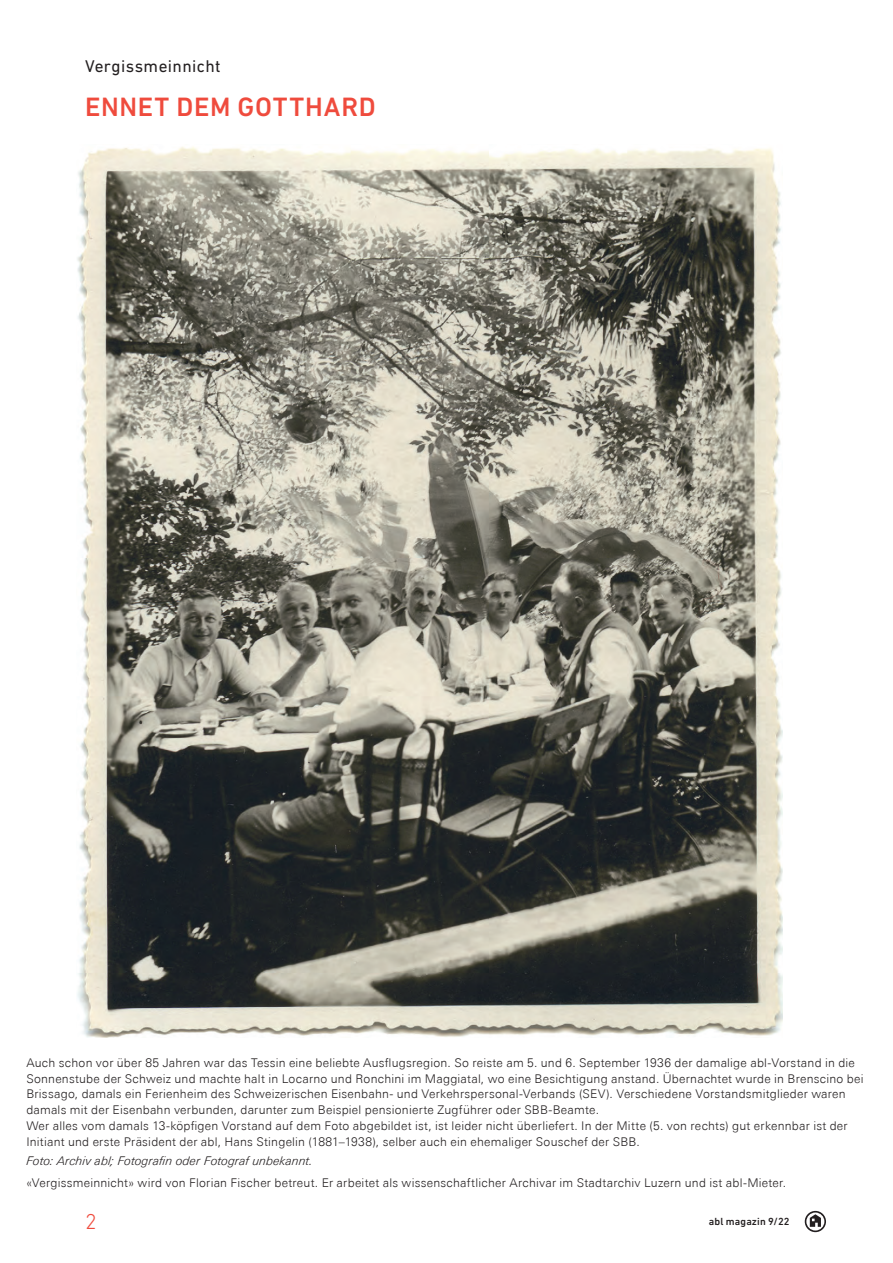
<style>
.page{position:relative;width:893px;height:1263px;background:#fff}
.page>*{position:absolute;margin:0;border:0;box-sizing:border-box;transform-origin:0 0}
.t1{font:500 27px "DIN Next LT Pro";letter-spacing:.03em;color:#ef4b3d}
.t2{font:300 21.9px "DIN Next LT Pro";color:#ef4b3d}
.t3{font:17.25px "DIN Next LT Pro";letter-spacing:.025em;color:#231f20}
.t4{font:300 12px/15.8px "Univers Next Pro";letter-spacing:.02em;color:#231f20}
.t5{font:italic 300 12px "Univers Next Pro";letter-spacing:.015em;color:#231f20}
.t6{font:500 10.5px "DIN Next LT Pro";letter-spacing:.01em;color:#231f20}
</style>
<div class="page">
<img style="left:77px;top:146px;width:705px;height:891px">
<svg style="left:805px;top:1211px;width:21px;height:21px"></svg>
<h3 class="t3" style="left:85px;top:57px;width:137px">Vergissmeinnicht</h3>
<h1 class="t1" style="left:85px;top:91px;width:292px">ENNET DEM GOTTHARD</h1>
<p class="t4" style="left:26px;top:1054px;width:839px">Auch schon vor über 85 Jahren war das Tessin eine beliebte Ausflugsregion. So reiste am 5. und 6. September 1936 der damalige abl-Vorstand in die Sonnenstube der Schweiz und machte halt in Locarno und Ronchini im Maggiatal, wo eine Besichtigung anstand. Übernachtet wurde in Brenscino bei Brissago, damals ein Ferienheim des Schweizerischen Eisenbahn- und Verkehrspersonal-Verbands (SEV). Verschiedene Vorstandsmitglieder waren damals mit der Eisenbahn verbunden, darunter zum Beispiel pensionierte Zugführer oder SBB-Beamte.<br>Wer alles vom damals 13-köpfigen Vorstand auf dem Foto abgebildet ist, ist leider nicht überliefert. In der Mitte (5. von rechts) gut erkennbar ist der Initiant und erste Präsident der abl, Hans Stingelin (1881–1938), selber auch ein ehemaliger Souschef der SBB.</p>
<p class="t5" style="left:26px;top:1154px;width:288px">Foto: Archiv abl; Fotografin oder Fotograf unbekannt.</p>
<p class="t4" style="left:26px;top:1174px;width:761px">«Vergissmeinnicht» wird von Florian Fischer betreut. Er arbeitet als wissenschaftlicher Archivar im Stadtarchiv Luzern und ist abl-Mieter.</p>
<h2 class="t2" style="left:85px;top:1209px;width:13px">2</h2>
<p class="t6" style="left:709px;top:1215px;width:82px">abl magazin 9/22</p>
</div>
